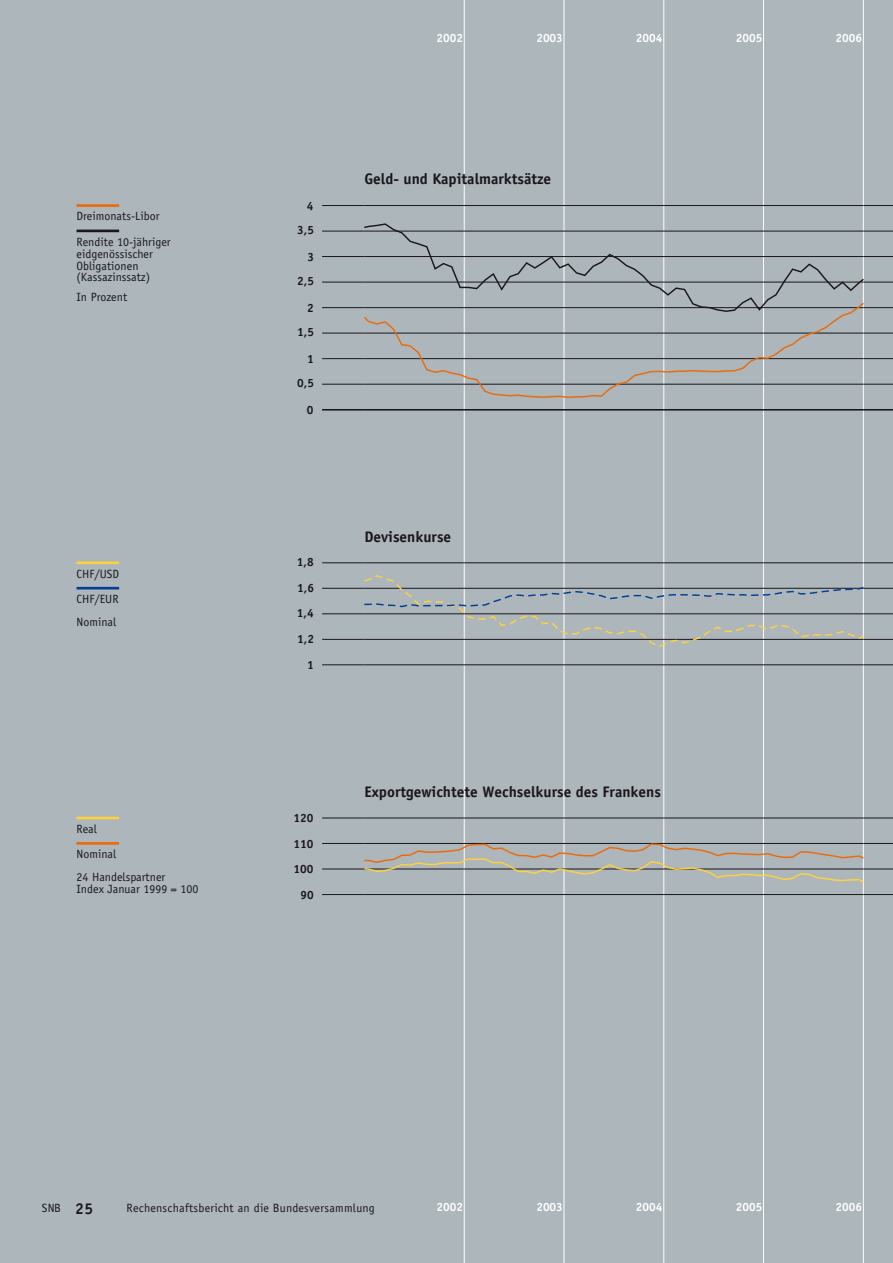
<style>
.page{position:relative;width:893px;height:1263px;background:#adb6bb}
.page>*{position:absolute;margin:0;border:0;box-sizing:border-box;transform-origin:0 0}
.t1{font:700 15.3px "SNB Officina Sans";color:#1a171c}
.t2{font:12px/12px "SNB Officina Sans";color:#1a171c}
.t3{font:12px "SNB Officina Sans";letter-spacing:.02em;color:#1a171c}
.t4{font:700 12px "SNB Officina Sans";color:#1a171c}
.t5{font:700 12px "SNB Officina Sans";color:#fff}
.s1{font-weight:700;font-size:15.75px}
</style>
<div class="page">
<hr style="left:464px;top:42px;width:1px;height:1161px;background:#fff">
<hr style="left:564px;top:42px;width:1px;height:1161px;background:#fff">
<hr style="left:663px;top:42px;width:1px;height:1161px;background:#fff">
<hr style="left:763px;top:42px;width:1px;height:1161px;background:#fff">
<hr style="left:863px;top:42px;width:1px;height:1161px;background:#fff">
<hr style="left:464px;top:1203px;width:1px;height:60px;background:#fff">
<hr style="left:464px;top:0;width:1px;height:42px;background:#fff">
<hr style="left:564px;top:1203px;width:1px;height:60px;background:#fff">
<hr style="left:564px;top:0;width:1px;height:42px;background:#fff">
<hr style="left:663px;top:1203px;width:1px;height:60px;background:#fff">
<hr style="left:663px;top:0;width:1px;height:42px;background:#fff">
<hr style="left:763px;top:1203px;width:1px;height:60px;background:#fff">
<hr style="left:763px;top:0;width:1px;height:42px;background:#fff">
<hr style="left:863px;top:1203px;width:1px;height:60px;background:#fff">
<hr style="left:863px;top:0;width:1px;height:42px;background:#fff">
<hr style="left:77px;top:204px;width:42px;height:3px;background:#eb6a0a">
<hr style="left:77px;top:230px;width:42px;height:2px;background:#1a171c">
<hr style="left:77px;top:561px;width:42px;height:3px;background:#ffd23b">
<hr style="left:77px;top:587px;width:42px;height:2px;background:#004192">
<hr style="left:77px;top:817px;width:42px;height:2px;background:#ffd23b">
<hr style="left:77px;top:842px;width:42px;height:3px;background:#eb6a0a">
<hr style="left:364px;top:205px;width:499px;height:1px;background:#1a171c">
<hr style="left:364px;top:409px;width:499px;height:1px;background:#1a171c">
<svg style="left:362px;top:308px;width:503px;height:91px"></svg>
<svg style="left:363px;top:222px;width:502px;height:91px"></svg>
<hr style="left:322px;top:384px;width:42px;height:1px;background:#1a171c">
<hr style="left:863px;top:384px;width:30px;height:1px;background:#1a171c">
<hr style="left:322px;top:358px;width:42px;height:1px;background:#1a171c">
<hr style="left:863px;top:358px;width:30px;height:1px;background:#1a171c">
<hr style="left:322px;top:333px;width:42px;height:1px;background:#1a171c">
<hr style="left:863px;top:333px;width:30px;height:1px;background:#1a171c">
<hr style="left:322px;top:307px;width:42px;height:1px;background:#1a171c">
<hr style="left:863px;top:307px;width:30px;height:1px;background:#1a171c">
<hr style="left:322px;top:282px;width:42px;height:1px;background:#1a171c">
<hr style="left:863px;top:282px;width:30px;height:1px;background:#1a171c">
<hr style="left:322px;top:256px;width:42px;height:1px;background:#1a171c">
<hr style="left:863px;top:256px;width:30px;height:1px;background:#1a171c">
<hr style="left:322px;top:231px;width:42px;height:1px;background:#1a171c">
<hr style="left:863px;top:231px;width:30px;height:1px;background:#1a171c">
<hr style="left:322px;top:205px;width:42px;height:1px;background:#1a171c">
<hr style="left:863px;top:205px;width:30px;height:1px;background:#1a171c">
<hr style="left:322px;top:409px;width:42px;height:1px;background:#1a171c">
<hr style="left:863px;top:409px;width:30px;height:1px;background:#1a171c">
<hr style="left:364px;top:664px;width:499px;height:1px;background:#1a171c">
<hr style="left:364px;top:562px;width:499px;height:1px;background:#1a171c">
<svg style="left:363px;top:574px;width:502px;height:74px"></svg>
<hr style="left:322px;top:664px;width:42px;height:1px;background:#1a171c">
<hr style="left:863px;top:664px;width:30px;height:1px;background:#1a171c">
<hr style="left:322px;top:639px;width:42px;height:1px;background:#1a171c">
<hr style="left:863px;top:639px;width:30px;height:1px;background:#1a171c">
<hr style="left:322px;top:613px;width:42px;height:1px;background:#1a171c">
<hr style="left:863px;top:613px;width:30px;height:1px;background:#1a171c">
<hr style="left:322px;top:588px;width:42px;height:1px;background:#1a171c">
<hr style="left:863px;top:588px;width:30px;height:1px;background:#1a171c">
<hr style="left:322px;top:562px;width:42px;height:1px;background:#1a171c">
<hr style="left:863px;top:562px;width:30px;height:1px;background:#1a171c">
<hr style="left:364px;top:894px;width:499px;height:1px;background:#1a171c">
<hr style="left:364px;top:818px;width:499px;height:1px;background:#1a171c">
<svg style="left:363px;top:843px;width:502px;height:41px"></svg>
<hr style="left:322px;top:894px;width:42px;height:1px;background:#1a171c">
<hr style="left:863px;top:894px;width:30px;height:1px;background:#1a171c">
<hr style="left:322px;top:869px;width:42px;height:1px;background:#1a171c">
<hr style="left:863px;top:869px;width:30px;height:1px;background:#1a171c">
<hr style="left:322px;top:843px;width:42px;height:1px;background:#1a171c">
<hr style="left:863px;top:843px;width:30px;height:1px;background:#1a171c">
<hr style="left:322px;top:818px;width:42px;height:1px;background:#1a171c">
<hr style="left:863px;top:818px;width:30px;height:1px;background:#1a171c">
<p class="t2" style="left:77px;top:203px;width:96px;line-height:25.3px">Dreimonats-Libor<br>Rendite 10-jähriger</p>
<p class="t2" style="left:77px;top:247px;width:78px">eidgenössischer<br>Obligationen (Kassazinssatz)</p>
<p class="t2" style="left:77px;top:291px;width:52px">In Prozent</p>
<p class="t2" style="left:77px;top:560px;width:44px;line-height:25.3px">CHF/USD<br>CHF/EUR</p>
<p class="t2" style="left:77px;top:616px;width:41px">Nominal</p>
<p class="t2" style="left:77px;top:815px;width:41px;line-height:25.3px">Real<br>Nominal</p>
<p class="t2" style="left:77px;top:871px;width:123px">24 Handelspartner<br>Index Januar 1999 = 100</p>
<p class="t5" style="left:436px;top:30px;width:28px">2002</p>
<p class="t5" style="left:536px;top:30px;width:28px">2003</p>
<p class="t5" style="left:636px;top:30px;width:28px">2004</p>
<p class="t4" style="left:307px;top:198px;width:8px">4</p>
<p class="t4" style="left:297px;top:222px;width:18px">3,5</p>
<p class="t4" style="left:308px;top:249px;width:8px">3</p>
<p class="t4" style="left:297px;top:273px;width:18px">2,5</p>
<p class="t4" style="left:307px;top:300px;width:8px">2</p>
<p class="t4" style="left:297px;top:324px;width:18px">1,5</p>
<p class="t4" style="left:307px;top:350px;width:8px">1</p>
<p class="t4" style="left:297px;top:375px;width:18px">0,5</p>
<p class="t4" style="left:307px;top:402px;width:8px">0</p>
<p class="t4" style="left:297px;top:554px;width:18px">1,8</p>
<p class="t4" style="left:297px;top:579px;width:18px">1,6</p>
<p class="t4" style="left:297px;top:605px;width:18px">1,4</p>
<p class="t4" style="left:297px;top:630px;width:18px">1,2</p>
<p class="t4" style="left:307px;top:657px;width:8px">1</p>
<p class="t4" style="left:294px;top:810px;width:21px">120</p>
<p class="t4" style="left:294px;top:835px;width:21px">110</p>
<p class="t4" style="left:294px;top:861px;width:21px">100</p>
<p class="t4" style="left:300px;top:886px;width:15px">90</p>
<p class="t1" style="left:364px;top:169px;width:188px">Geld- und Kapitalmarktsätze</p>
<p class="t1" style="left:364px;top:526px;width:88px">Devisenkurse</p>
<p class="t1" style="left:364px;top:781px;width:298px">Exportgewichtete Wechselkurse des Frankens</p>
<p class="t5" style="left:736px;top:30px;width:28px">2005</p>
<p class="t5" style="left:835px;top:30px;width:28px">2006</p>
<p class="t2" style="left:42px;top:1201px;width:53px">SNB <span class="s1">25</span></p>
<p class="t3" style="left:127px;top:1200px;width:250px">Rechenschaftsbericht an die Bundesversammlung</p>
<p class="t5" style="left:436px;top:1199px;width:28px">2002</p>
<p class="t5" style="left:536px;top:1199px;width:28px">2003</p>
<p class="t5" style="left:636px;top:1199px;width:28px">2004</p>
<p class="t5" style="left:736px;top:1199px;width:28px">2005</p>
<p class="t5" style="left:835px;top:1199px;width:28px">2006</p>
</div>
